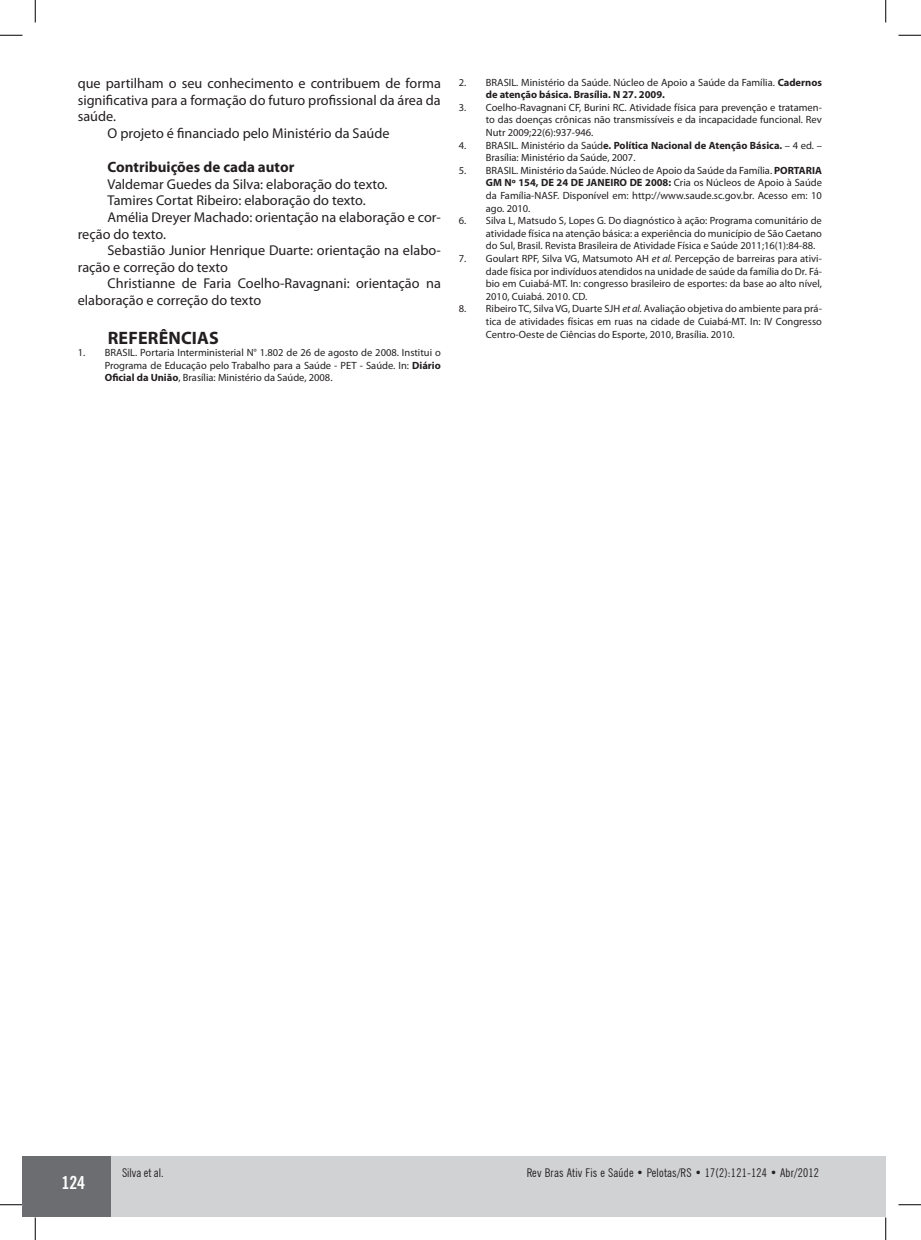
<style>
.page{position:relative;width:921px;height:1240px;background:#fff}
.page>*{position:absolute;margin:0;border:0;box-sizing:border-box;transform-origin:0 0}
.t1{font:700 18px "Myriad Pro";letter-spacing:.01em;color:#231f20}
.t2{font:700 condensed 18px "News Gothic BT";color:#fff}
.t3{font:700 15px "Myriad Pro";color:#231f20}
.t4{font:14.25px "Myriad Pro";color:#231f20}
.t5{font:condensed 12px "News Gothic BT";letter-spacing:.02em;color:#231f20}
.t6{font:condensed 12px "News Gothic BT";color:#231f20}
.t7{font:10.5px/12.6px "Myriad Pro";color:#231f20;text-align:justify}
.s1{font-weight:700}
.s2{font-style:italic}
</style>
<div class="page">
<div style="left:22px;top:1157px;width:89px;height:60px;background:#6c6d70"></div>
<div style="left:111px;top:1157px;width:774px;height:60px;background:#d1d2d4"></div>
<svg style="left:0;top:35px;width:22px;height:1px"></svg>
<svg style="left:898px;top:35px;width:23px;height:1px"></svg>
<svg style="left:0;top:1204px;width:22px;height:1px"></svg>
<svg style="left:898px;top:1204px;width:23px;height:1px"></svg>
<svg style="left:35px;top:0;width:1px;height:22px"></svg>
<svg style="left:35px;top:1217px;width:1px;height:23px"></svg>
<svg style="left:885px;top:0;width:1px;height:22px"></svg>
<svg style="left:885px;top:1217px;width:1px;height:23px"></svg>
<h3 class="t4" style="left:78px;top:75px;width:365px">que partilham o seu conhecimento e contribuem de forma</h3>
<h3 class="t4" style="left:78px;top:91px;width:364px">significativa para a formação do futuro profissional da área da</h3>
<h3 class="t4" style="left:78px;top:108px;width:40px">saúde.</h3>
<h3 class="t4" style="left:108px;top:124px;width:283px">O projeto é financiado pelo Ministério da Saúde</h3>
<h2 class="t3" style="left:108px;top:158px;width:188px">Contribuições de cada autor</h2>
<h3 class="t4" style="left:108px;top:175px;width:281px">Valdemar Guedes da Silva: elaboração do texto.</h3>
<h3 class="t4" style="left:108px;top:192px;width:260px">Tamires Cortat Ribeiro: elaboração do texto.</h3>
<h3 class="t4" style="left:108px;top:208px;width:335px">Amélia Dreyer Machado: orientação na elaboração e cor-</h3>
<h3 class="t4" style="left:78px;top:225px;width:90px">reção do texto.</h3>
<h3 class="t4" style="left:108px;top:241px;width:335px">Sebastião Junior Henrique Duarte: orientação na elabo-</h3>
<h3 class="t4" style="left:78px;top:258px;width:152px">ração e correção do texto</h3>
<h3 class="t4" style="left:108px;top:274px;width:335px">Christianne de Faria Coelho-Ravagnani: orientação na</h3>
<h3 class="t4" style="left:78px;top:291px;width:185px">elaboração e correção do texto</h3>
<h1 class="t1" style="left:108px;top:326px;width:113px">REFERÊNCIAS</h1>
<p class="t7" style="left:105px;top:346px;width:338px;text-indent:-27px">1. BRASIL. Portaria Interministerial N° 1.802 de 26 de agosto de 2008. Institui o Programa de Educação pelo Trabalho para a Saúde - PET - Saúde. In: <span class="s1">Diário Oficial da União</span>, Brasília: Ministério da Saúde, 2008.</p>
<p class="t7" style="left:486px;top:76px;width:338px;text-indent:-27px">2. BRASIL. Ministério da Saúde. Núcleo de Apoio a Saúde da Família. <span class="s1">Cadernos de atenção básica. Brasília. N 27. 2009.</span></p>
<p class="t7" style="left:486px;top:101px;width:338px;text-indent:-27px">3. Coelho-Ravagnani CF, Burini RC. Atividade física para prevenção e tratamen&shy;to das doenças crônicas não transmissíveis e da incapacidade funcional. Rev Nutr 2009;22(6):937-946.</p>
<p class="t7" style="left:486px;top:139px;width:338px;text-indent:-27px">4. BRASIL. Ministério da Saúd<span class="s1">e. Política Nacional de Atenção Básica.</span> – 4 ed. –<br>Brasília: Ministério da Saúde, 2007.</p>
<p class="t7" style="left:486px;top:164px;width:338px;text-indent:-27px">5. BRASIL. Ministério da Saúde. Núcleo de Apoio da Saúde da Família. <span class="s1">PORTARIA GM Nº 154, DE 24 DE JANEIRO DE 2008:</span> Cria os Núcleos de Apoio à Saúde da Família-NASF. Disponível em: http://www.saude.sc.gov.br. Acesso em: 10 ago. 2010.</p>
<p class="t7" style="left:486px;top:214px;width:338px;text-indent:-27px">6. Silva L, Matsudo S, Lopes G. Do diagnóstico à ação: Programa comunitário de atividade física na atenção básica: a experiência do município de São Caetano do Sul, Brasil. Revista Brasileira de Atividade Física e Saúde 2011;16(1):84-88.</p>
<p class="t7" style="left:486px;top:252px;width:338px;text-indent:-27px">7. Goulart RPF, Silva VG, Matsumoto AH <span class="s2">et al.</span> Percepção de barreiras para ativi&shy;dade física por indivíduos atendidos na unidade de saúde da família do Dr. Fá&shy;bio em Cuiabá-MT. In: congresso brasileiro de esportes: da base ao alto nível, 2010, Cuiabá. 2010. CD.</p>
<p class="t7" style="left:486px;top:302px;width:338px;text-indent:-27px">8. Ribeiro TC, Silva VG, Duarte SJH <span class="s2">et al.</span> Avaliação objetiva do ambiente para prá&shy;tica de atividades físicas em ruas na cidade de Cuiabá-MT. In: IV Congresso Centro-Oeste de Ciências do Esporte, 2010, Brasília. 2010.</p>
<h1 class="t2" style="left:62px;top:1172px;width:25px">124</h1>
<p class="t6" style="left:122px;top:1165px;width:43px">Silva et al.</p>
<p class="t5" style="left:527px;top:1165px;width:294px">Rev Bras Ativ Fis e Saúde • Pelotas/RS • 17(2):121-124 • Abr/2012</p>
</div>
